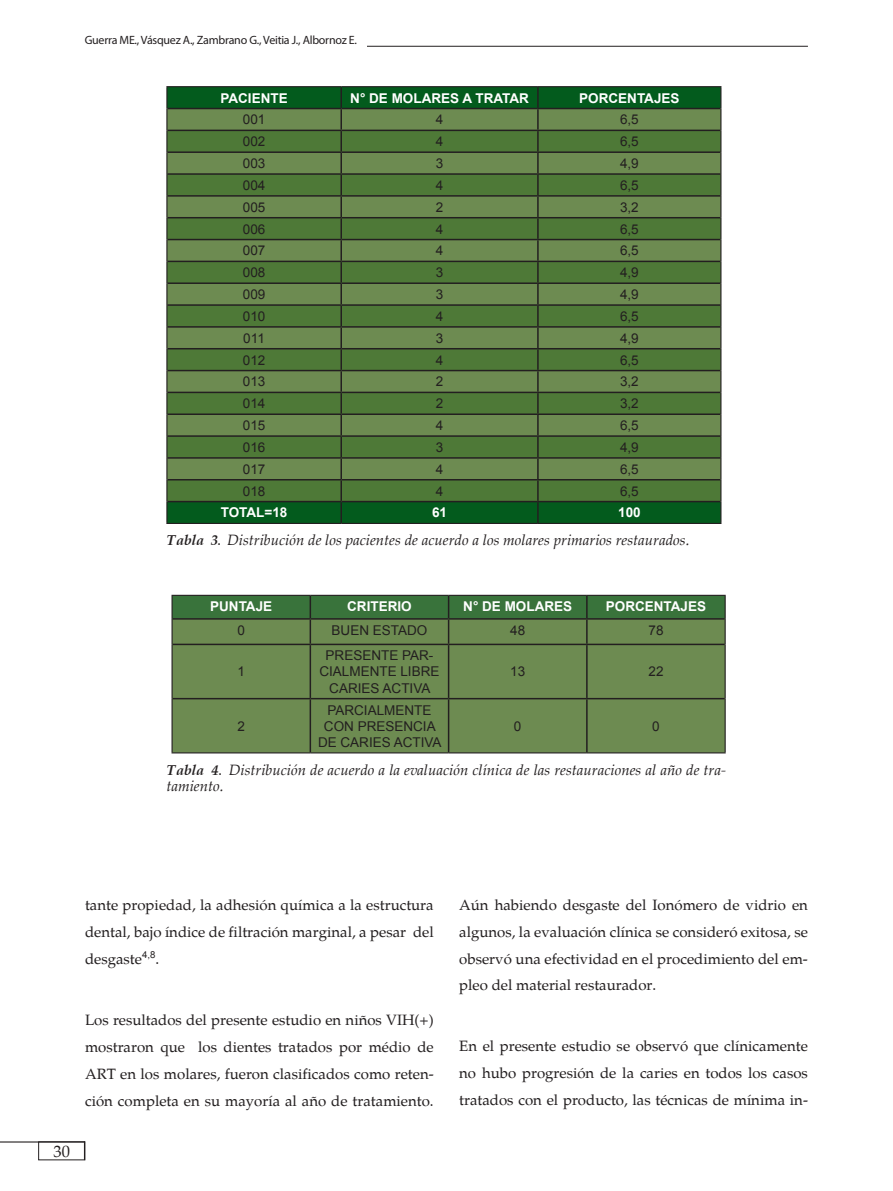
<style>
.page{position:relative;width:893px;height:1191px;background:#fff}
.page>*{position:absolute;margin:0;border:0;box-sizing:border-box;transform-origin:0 0}
.t1{font:16.5px "Palatino";color:#231f20}
.t2{font:15px/27px "Palatino";color:#231f20;text-align:justify}
.t3{font:italic 15px/16.5px "Palatino Linotype";color:#231f20}
.t4{font:13.5px/16.2px "Arial";color:#231f20;text-align:center}
.t5{font:700 13.5px "Arial";color:#fff}
.t6{font:12px "Myriad Pro";letter-spacing:-.02em;color:#231f20}
.s1{font-family:"Palatino";font-weight:700;font-size:16.5px}
.s2{font-size:16.5px}
</style>
<div class="page">
<hr style="left:85px;top:46px;width:723px;height:1px;background:#231f20">
<hr style="left:166px;top:86px;width:175px;height:1px;background:#231f20">
<hr style="left:341px;top:86px;width:197px;height:1px;background:#231f20">
<hr style="left:538px;top:86px;width:183px;height:1px;background:#231f20">
<svg style="left:166px;top:87px;width:555px;height:436px;background:#51773f"></svg>
<hr style="left:166px;top:523px;width:175px;height:1px;background:#231f20">
<hr style="left:341px;top:523px;width:197px;height:1px;background:#231f20">
<hr style="left:538px;top:523px;width:183px;height:1px;background:#231f20">
<div style="left:173px;top:645px;width:552px;height:107px;background:#6d8b51"></div>
<hr style="left:173px;top:643px;width:137px;height:2px;background:#231f20">
<hr style="left:310px;top:643px;width:139px;height:2px;background:#231f20">
<hr style="left:310px;top:645px;width:1px;height:53px;background:#231f20">
<hr style="left:449px;top:643px;width:138px;height:2px;background:#231f20">
<hr style="left:448px;top:645px;width:1px;height:53px;background:#231f20">
<hr style="left:587px;top:643px;width:138px;height:2px;background:#231f20">
<hr style="left:586px;top:645px;width:2px;height:53px;background:#231f20">
<hr style="left:173px;top:698px;width:137px;height:1px;background:#231f20">
<hr style="left:310px;top:698px;width:139px;height:1px;background:#231f20">
<hr style="left:310px;top:699px;width:1px;height:53px;background:#231f20">
<hr style="left:449px;top:698px;width:138px;height:1px;background:#231f20">
<hr style="left:448px;top:699px;width:1px;height:53px;background:#231f20">
<hr style="left:587px;top:698px;width:138px;height:1px;background:#231f20">
<hr style="left:586px;top:699px;width:2px;height:53px;background:#231f20">
<hr style="left:171px;top:595px;width:139px;height:1px;background:#231f20">
<hr style="left:171px;top:596px;width:2px;height:23px;background:#231f20">
<hr style="left:171px;top:619px;width:2px;height:25px;background:#231f20">
<svg style="left:172px;top:595px;width:554px;height:49px;background:#507843"></svg>
<hr style="left:171px;top:644px;width:2px;height:54px;background:#231f20">
<hr style="left:725px;top:644px;width:1px;height:54px;background:#231f20">
<hr style="left:171px;top:698px;width:2px;height:54px;background:#231f20">
<hr style="left:725px;top:698px;width:1px;height:54px;background:#231f20">
<hr style="left:171px;top:752px;width:139px;height:1px;background:#231f20">
<hr style="left:310px;top:752px;width:139px;height:1px;background:#231f20">
<hr style="left:449px;top:752px;width:138px;height:1px;background:#231f20">
<hr style="left:587px;top:752px;width:139px;height:1px;background:#231f20">
<svg style="left:84px;top:1142px;width:1px;height:18px"></svg>
<hr style="left:0;top:1141px;width:85px;height:1px;background:#231f20">
<div style="left:85px;top:35px;width:282px;height:19px;background:#fff"></div>
<p class="t6" style="left:137px;top:33px;width:221px">, Vásquez A., Zambrano G., Veitia J., Albornoz E.</p>
<p class="t6" style="left:85px;top:33px;width:70px">Guerra ME. a</p>
<p class="t5" style="left:220px;top:89px;width:69px">PACIENTE</p>
<p class="t5" style="left:350px;top:89px;width:180px">N° DE MOLARES A TRATAR</p>
<p class="t5" style="left:579px;top:89px;width:102px">PORCENTAJES</p>
<p class="t4" style="left:243px;top:112px;width:24px">001</p>
<p class="t4" style="left:436px;top:112px;width:9px">4</p>
<p class="t4" style="left:620px;top:112px;width:20px">6,5</p>
<p class="t4" style="left:243px;top:133px;width:24px">002</p>
<p class="t4" style="left:436px;top:133px;width:9px">4</p>
<p class="t4" style="left:620px;top:133px;width:20px">6,5</p>
<p class="t4" style="left:243px;top:155px;width:24px">003</p>
<p class="t4" style="left:436px;top:155px;width:9px">3</p>
<p class="t4" style="left:620px;top:155px;width:20px">4,9</p>
<p class="t4" style="left:243px;top:177px;width:24px">004</p>
<p class="t4" style="left:436px;top:177px;width:9px">4</p>
<p class="t4" style="left:620px;top:177px;width:20px">6,5</p>
<p class="t4" style="left:243px;top:199px;width:24px">005</p>
<p class="t4" style="left:436px;top:199px;width:9px">2</p>
<p class="t4" style="left:620px;top:199px;width:20px">3,2</p>
<p class="t4" style="left:243px;top:221px;width:24px">006</p>
<p class="t4" style="left:436px;top:221px;width:9px">4</p>
<p class="t4" style="left:620px;top:221px;width:20px">6,5</p>
<p class="t4" style="left:243px;top:243px;width:24px">007</p>
<p class="t4" style="left:436px;top:243px;width:9px">4</p>
<p class="t4" style="left:620px;top:243px;width:20px">6,5</p>
<p class="t4" style="left:243px;top:264px;width:24px">008</p>
<p class="t4" style="left:436px;top:264px;width:9px">3</p>
<p class="t4" style="left:620px;top:264px;width:20px">4,9</p>
<p class="t4" style="left:243px;top:286px;width:24px">009</p>
<p class="t4" style="left:436px;top:286px;width:9px">3</p>
<p class="t4" style="left:620px;top:286px;width:20px">4,9</p>
<p class="t4" style="left:243px;top:308px;width:24px">010</p>
<p class="t4" style="left:436px;top:308px;width:9px">4</p>
<p class="t4" style="left:620px;top:308px;width:20px">6,5</p>
<p class="t4" style="left:243px;top:330px;width:23px">011</p>
<p class="t4" style="left:436px;top:330px;width:9px">3</p>
<p class="t4" style="left:620px;top:330px;width:20px">4,9</p>
<p class="t4" style="left:243px;top:352px;width:24px">012</p>
<p class="t4" style="left:436px;top:352px;width:9px">4</p>
<p class="t4" style="left:620px;top:352px;width:20px">6,5</p>
<p class="t4" style="left:243px;top:374px;width:24px">013</p>
<p class="t4" style="left:436px;top:374px;width:9px">2</p>
<p class="t4" style="left:620px;top:374px;width:20px">3,2</p>
<p class="t4" style="left:243px;top:395px;width:24px">014</p>
<p class="t4" style="left:436px;top:395px;width:9px">2</p>
<p class="t4" style="left:620px;top:395px;width:20px">3,2</p>
<p class="t4" style="left:243px;top:417px;width:24px">015</p>
<p class="t4" style="left:436px;top:417px;width:9px">4</p>
<p class="t4" style="left:620px;top:417px;width:20px">6,5</p>
<p class="t4" style="left:243px;top:439px;width:24px">016</p>
<p class="t4" style="left:436px;top:439px;width:9px">3</p>
<p class="t4" style="left:620px;top:439px;width:20px">4,9</p>
<p class="t4" style="left:243px;top:461px;width:24px">017</p>
<p class="t4" style="left:436px;top:461px;width:9px">4</p>
<p class="t4" style="left:620px;top:461px;width:20px">6,5</p>
<p class="t4" style="left:243px;top:483px;width:24px">018</p>
<p class="t4" style="left:436px;top:483px;width:9px">4</p>
<p class="t4" style="left:620px;top:483px;width:20px">6,5</p>
<p class="t5" style="left:221px;top:504px;width:68px">TOTAL=18</p>
<p class="t5" style="left:432px;top:504px;width:17px">61</p>
<p class="t5" style="left:618px;top:504px;width:24px">100</p>
<p class="t3" style="left:166px;top:531px;width:525px"><span class="s1">Tabla 3.</span> Distribución de los pacientes de acuerdo a los molares primarios restaurados<span class="s2">.</span></p>
<p class="t5" style="left:210px;top:597px;width:64px">PUNTAJE</p>
<p class="t5" style="left:347px;top:597px;width:66px">CRITERIO</p>
<p class="t5" style="left:463px;top:597px;width:110px">N° DE MOLARES</p>
<p class="t5" style="left:606px;top:597px;width:102px">PORCENTAJES</p>
<p class="t4" style="left:237px;top:622px;width:9px">0</p>
<p class="t4" style="left:332px;top:622px;width:97px">BUEN ESTADO</p>
<p class="t4" style="left:510px;top:622px;width:17px">48</p>
<p class="t4" style="left:648px;top:622px;width:17px">78</p>
<p class="t4" style="left:237px;top:664px;width:9px">1</p>
<p class="t4" style="left:319px;top:647px;width:122px">PRESENTE PAR-<br>CIALMENTE LIBRE<br>CARIES ACTIVA</p>
<p class="t4" style="left:510px;top:664px;width:17px">13</p>
<p class="t4" style="left:648px;top:664px;width:17px">22</p>
<p class="t4" style="left:318px;top:702px;width:125px">PARCIALMENTE<br>CON PRESENCIA<br>DE CARIES ACTIVA</p>
<p class="t4" style="left:514px;top:718px;width:9px">0</p>
<p class="t4" style="left:652px;top:718px;width:9px">0</p>
<p class="t3" style="left:166px;top:761px;width:561px"><span class="s1">Tabla 4.</span> Distribución de acuerdo a la evaluación clínica de las restauraciones al año de tra&shy;tamiento<span class="s2">.</span></p>
<p class="t4" style="left:237px;top:718px;width:9px">2</p>
<p class="t2" style="left:85px;top:890px;width:350px">tante propiedad, la adhesión química a la estructura dental, bajo índice de filtración marginal, a pesar del desgaste<sup>4,8</sup>.</p>
<p class="t1" style="left:54px;top:1138px;width:18px">30</p>
<p class="t2" style="left:85px;top:1005px;width:350px">Los resultados del presente estudio en niños VIH(+) mostraron que los dientes tratados por médio de ART en los molares, fueron clasificados como reten&shy;ción completa en su mayoría al año de tratamiento.</p>
<p class="t2" style="left:459px;top:890px;width:350px">Aún habiendo desgaste del Ionómero de vidrio en algunos, la evaluación clínica se consideró exitosa, se observó una efectividad en el procedimiento del em&shy;pleo del material restaurador.</p>
<p class="t2" style="left:459px;top:1031px;width:350px">En el presente estudio se observó que clínicamente no hubo progresión de la caries en todos los casos tratados con el producto, las técnicas de mínima in-</p>
</div>
